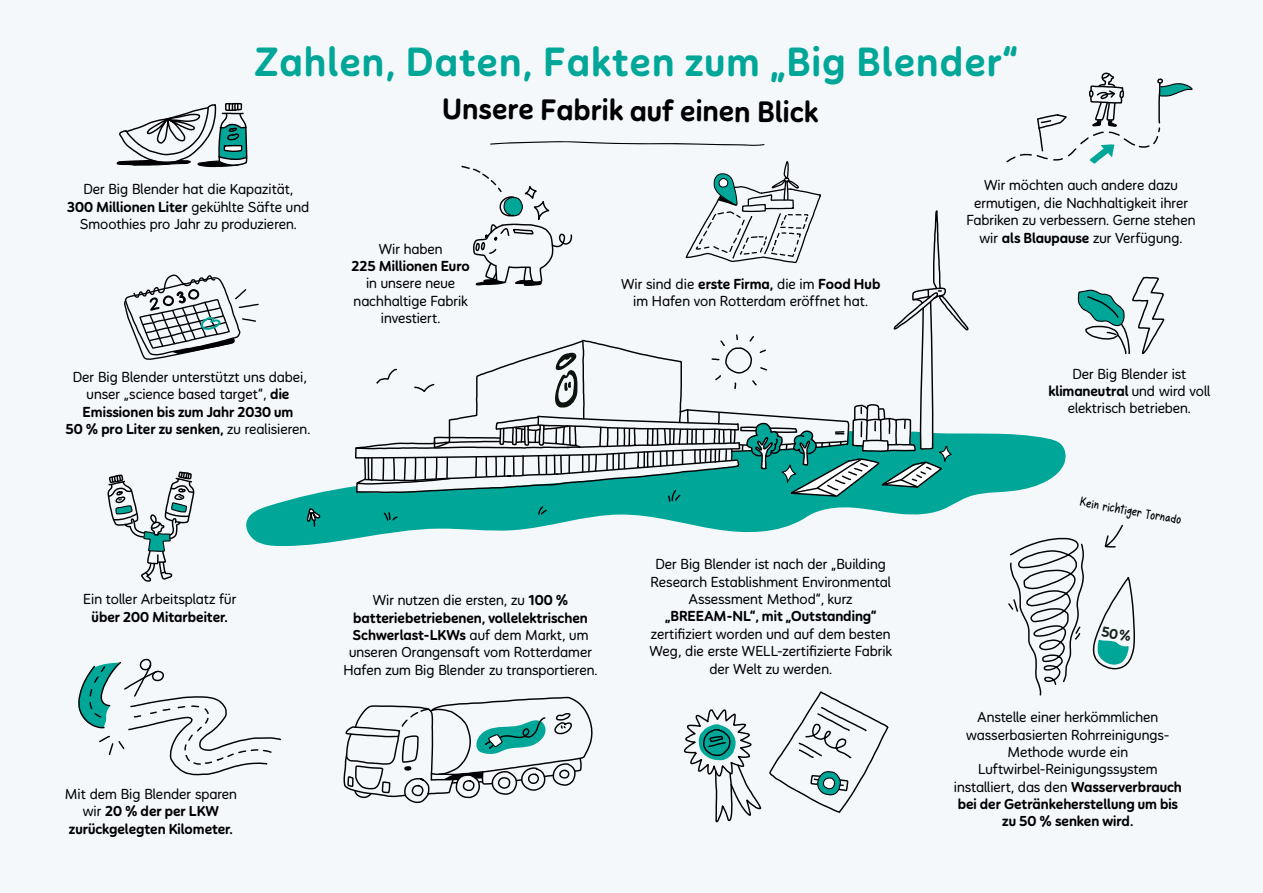
<style>
.page{position:relative;width:1263px;height:893px;background:#f4f8fa}
.page>*{position:absolute;margin:0;border:0;box-sizing:border-box;transform-origin:0 0}
.t1{font:700 40.65px "Innocent Sans";letter-spacing:.03em;color:#00a799}
.t2{font:700 29.55px "Innocent Sans";color:#000002}
.t3{font:17.4px "Innocent Scrawl 2.0";color:#000002}
.t4{font:300 14.55px/17.4px "Innocent Sans";color:#000002;text-align:center}
.t5{font:700 14.55px/17.4px "Innocent Sans";color:#000002;text-align:center}
.s1{font-weight:700}
.s2{font-weight:300}
</style>
<div class="page">
<svg style="left:246px;top:433px;width:820px;height:114px"></svg>
<svg style="left:116px;top:102px;width:132px;height:66px"></svg>
<svg style="left:107px;top:471px;width:88px;height:111px"></svg>
<svg style="left:78px;top:658px;width:203px;height:118px"></svg>
<svg style="left:343px;top:696px;width:250px;height:108px"></svg>
<svg style="left:684px;top:691px;width:205px;height:132px"></svg>
<svg style="left:1077px;top:276px;width:88px;height:79px"></svg>
<svg style="left:354px;top:441px;width:387px;height:106px"></svg>
<svg style="left:1006px;top:72px;width:187px;height:92px"></svg>
<svg style="left:306px;top:494px;width:16px;height:46px"></svg>
<svg style="left:355px;top:141px;width:615px;height:390px"></svg>
<svg style="left:124px;top:274px;width:135px;height:86px"></svg>
<svg style="left:1007px;top:512px;width:128px;height:184px"></svg>
<h1 class="t1" style="left:255px;top:37px;width:765px">Zahlen, Daten, Fakten zum „Big Blender“</h1>
<h2 class="t2" style="left:442px;top:89px;width:378px;rotate:1deg">Unsere Fabrik auf einen Blick</h2>
<p class="t4" style="left:67px;top:180px;width:244px">Der Big Blender hat die Kapazität,<br><span class="s1">300 Millionen Liter</span> gekühlte Säfte und<br>Smoothies pro Jahr zu produzieren.</p>
<p class="t4" style="left:379px;top:239px;width:65px">Wir haben</p>
<p class="t5" style="left:352px;top:257px;width:120px">225 Millionen Euro</p>
<p class="t4" style="left:354px;top:274px;width:116px">in unsere neue nachhaltige Fabrik investiert.</p>
<p class="t4" style="left:621px;top:275px;width:261px">Wir sind die <span class="s1">erste Firma,</span> die im <span class="s1">Food Hub </span>im Hafen von Rotterdam eröffnet hat.</p>
<p class="t4" style="left:966px;top:176px;width:231px">Wir möchten auch andere dazu ermutigen, die Nachhaltigkeit ihrer Fabriken zu verbessern. Gerne stehen wir <span class="s1">als Blaupause</span> zur Verfügung.</p>
<p class="t4" style="left:66px;top:368px;width:246px">Der Big Blender unterstützt uns dabei, unser „science based target“, <span class="s1">die Emissionen bis zum Jahr 2030 um<br>50 % pro Liter zu senken,</span> zu realisieren.</p>
<p class="t4" style="left:1048px;top:364px;width:163px">Der Big Blender ist <span class="s1">klimaneutral</span> und wird voll elektrisch betrieben.</p>
<p class="t4" style="left:83px;top:590px;width:155px">Ein toller Arbeitsplatz für</p>
<p class="t5" style="left:92px;top:608px;width:138px">über 200 Mitarbeiter.</p>
<p class="t5" style="left:65px;top:785px;width:174px"><span class="s2">Mit dem Big Blender sparen wir</span> 20 % der per LKW zurückgelegten Kilometer.</p>
<p class="t4" style="left:343px;top:591px;width:256px">Wir nutzen die ersten, zu <span class="s1">100 % batteriebetriebenen, vollelektrischen Schwerlast-LKWs</span> auf dem Markt, um unseren Orangensaft vom Rotterdamer Hafen zum Big Blender zu transportieren.</p>
<p class="t4" style="left:651px;top:555px;width:242px">Der Big Blender ist nach der „Building<br>Research Establishment Environmental<br>Assessment Method“, kurz</p>
<p class="t5" style="left:665px;top:607px;width:213px">„BREEAM-NL“, mit „Outstanding“</p>
<p class="t4" style="left:649px;top:625px;width:244px">zertifiziert worden und auf dem besten<br>Weg, die erste WELL-zertifizierte Fabrik der Welt zu werden.</p>
<p class="t3" style="left:1082px;top:491px;width:104px;rotate:11deg">Kein richtiger Tornado</p>
<p class="t4" style="left:954px;top:708px;width:229px">Anstelle einer herkömmlichen wasserbasierten Rohrreinigungs-<br>Methode wurde ein<br>Luftwirbel-Reinigungssystem installiert, das den <span class="s1">Wasserverbrauch bei der Getränkeherstellung um bis zu 50 % senken wird.</span></p>
</div>
